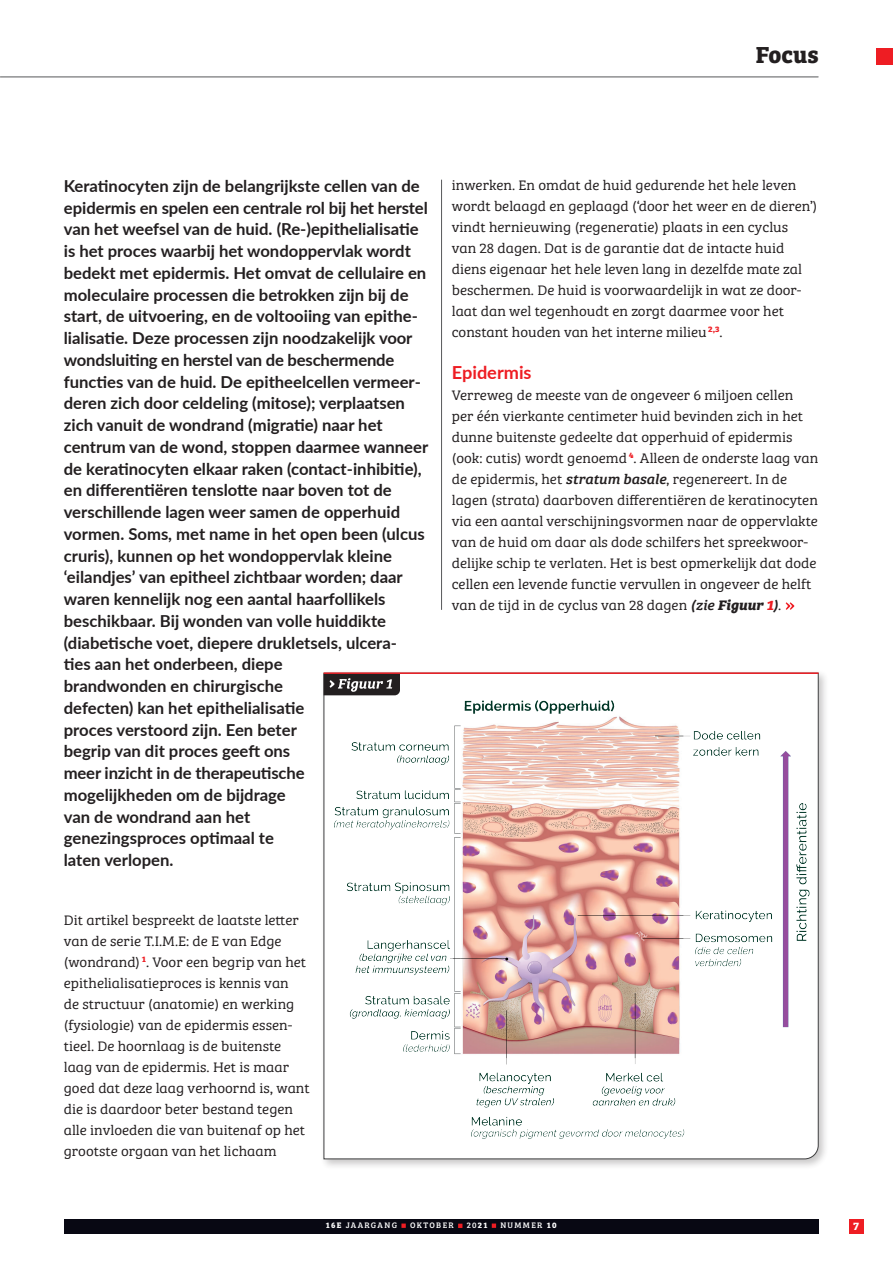
<style>
.page{position:relative;width:893px;height:1263px;background:#fff}
.page>*{position:absolute;margin:0;border:0;box-sizing:border-box;transform-origin:0 0}
.t1{font:700 24px "Bree Serif";color:#231f20}
.t2{font:700 18px "Lato";color:#ee1d23}
.t3{font:700 16.5px/21.8px "Lato";color:#231f20}
.t4{font:14.25px/21px "Bree Serif Lt";color:#231f20;scale:1.05 1}
.t5{font:700 11.25px "Bree Serif";color:#fff}
.t6{font:8.25px "Bree Serif";letter-spacing:.16em;color:#fff}
.s1{font-family:"Bree Serif";font-style:italic}
.s2{font-family:"Bree Serif";font-weight:700;font-style:italic}
.s3{font-family:"Bree Serif";font-weight:700;font-style:italic;color:#ee1d23}
.s4{font-weight:700}
</style>
<div class="page">
<div style="left:64px;top:1219px;width:755px;height:14px;background:#080813"></div>
<div style="left:849px;top:1219px;width:14px;height:14px;background:#ee1d23"></div>
<svg style="left:401px;top:1223px;width:5px;height:5px"></svg>
<svg style="left:458px;top:1224px;width:4px;height:4px"></svg>
<svg style="left:492px;top:1223px;width:4px;height:5px"></svg>
<div style="left:876px;top:48px;width:17px;height:17px;background:#ee1d23"></div>
<hr style="left:441px;top:180px;width:1px;height:430px;background:#57585a">
<hr style="left:0;top:77px;width:818px;height:1px;background:#57585a">
<div style="left:320px;top:669px;width:509px;height:501px;background:#231f20;opacity:.25"></div>
<svg style="left:323px;top:672px;width:496px;height:487px"></svg>
<hr style="left:324px;top:672px;width:495px;height:2px;background:#ee1d23">
<svg style="left:786px;top:602px;width:8px;height:8px"></svg>
<svg style="left:324px;top:674px;width:76px;height:21px;background:#454142"></svg>
<h1 class="t1" style="left:756px;top:36px;width:64px">Focus</h1>
<p class="t3" style="left:64px;top:174px;width:366px">Keratinocyten zijn de belangrijkste cellen van de epidermis en spelen een centrale rol bij het herstel van het weefsel van de huid. (Re-)epithelialisatie is het proces waarbij het wondoppervlak wordt bedekt met epidermis. Het omvat de cellulaire en moleculaire processen die betrokken zijn bij de start, de uitvoering, en de voltooiing van epithe&shy;lialisatie. Deze processen zijn noodzakelijk voor wondsluiting en herstel van de beschermende functies van de huid. De epitheelcellen vermeer&shy;deren zich door celdeling (mitose); verplaatsen zich vanuit de wondrand (migratie) naar het centrum van de wond, stoppen daarmee wanneer de keratinocyten elkaar raken (contact-inhibitie), en differentiëren tenslotte naar boven tot de verschillende lagen weer samen de opperhuid vormen. Soms, met name in het open been (ulcus cruris), kunnen op het wondoppervlak kleine ‘eilandjes’ van epitheel zichtbaar worden; daar waren kennelijk nog een aantal haarfollikels beschikbaar. Bij wonden van volle huiddikte (diabetische voet, diepere drukletsels, ulcera-<br>ties aan het onderbeen, diepe<br>brandwonden en chirurgische<br>defecten) kan het epithelialisatie<br>proces verstoord zijn. Een beter<br>begrip van dit proces geeft ons<br>meer inzicht in de therapeutische<br>mogelijkheden om de bijdrage<br>van de wondrand aan het<br>genezingsproces optimaal te<br>laten verlopen.</p>
<p class="t4" style="left:452px;top:174px;width:350px">inwerken. En omdat de huid gedurende het hele leven wordt belaagd en geplaagd (‘door het weer en de dieren’) vindt hernieuwing (regeneratie) plaats in een cyclus<br>van 28 dagen. Dat is de garantie dat de intacte huid diens eigenaar het hele leven lang in dezelfde mate zal beschermen. De huid is voorwaardelijk in wat ze door&shy;laat dan wel tegenhoudt en zorgt daarmee voor het constant houden van het interne milieu <sup>2,3</sup>.</p>
<p class="t2" style="left:452px;top:359px;width:81px">Epidermis</p>
<p class="t4" style="left:452px;top:384px;width:351px">Verreweg de meeste van de ongeveer 6 miljoen cellen per één vierkante centimeter huid bevinden zich in het dunne buitenste gedeelte dat opperhuid of epidermis (ook: cutis) wordt genoemd <sup>4</sup>. Alleen de onderste laag van de epidermis, het <span class="s1">stratum basale</span>, regenereert. In de lagen (strata) daarboven differentiëren de keratinocyten via een aantal verschijningsvormen naar de oppervlakte van de huid om daar als dode schilfers het spreekwoor&shy;delijke schip te verlaten. Het is best opmerkelijk dat dode cellen een levende functie vervullen in ongeveer de helft van de tijd in de cyclus van 28 dagen <span class="s1">(zie</span> <span class="s2">Figuur</span> <span class="s3">1</span><span class="s1">)</span>.</p>
<p class="t4" style="left:64px;top:909px;width:236px">Dit artikel bespreekt de laatste letter van de serie T.I.M.E: de E van Edge (wondrand) <sup>1</sup>. Voor een begrip van het epithelialisatieproces is kennis van<br>de structuur (anatomie) en werking (fysiologie) van de epidermis essen&shy;tieel. De hoornlaag is de buitenste laag van de epidermis. Het is maar goed dat deze laag verhoornd is, want die is daardoor beter bestand tegen alle invloeden die van buitenaf op het grootste orgaan van het lichaam</p>
<p class="t6" style="left:326px;top:1219px;width:73px"><span class="s4">16E</span> JAARGANG</p>
<p class="t6" style="left:410px;top:1219px;width:45px">OKTOBER</p>
<p class="t6" style="left:467px;top:1219px;width:22px">20<span class="s4">21</span></p>
<p class="t6" style="left:500px;top:1219px;width:58px">NUMMER <span class="s4">10</span></p>
<p class="t5" style="left:853px;top:1217px;width:7px">7</p>
</div>
